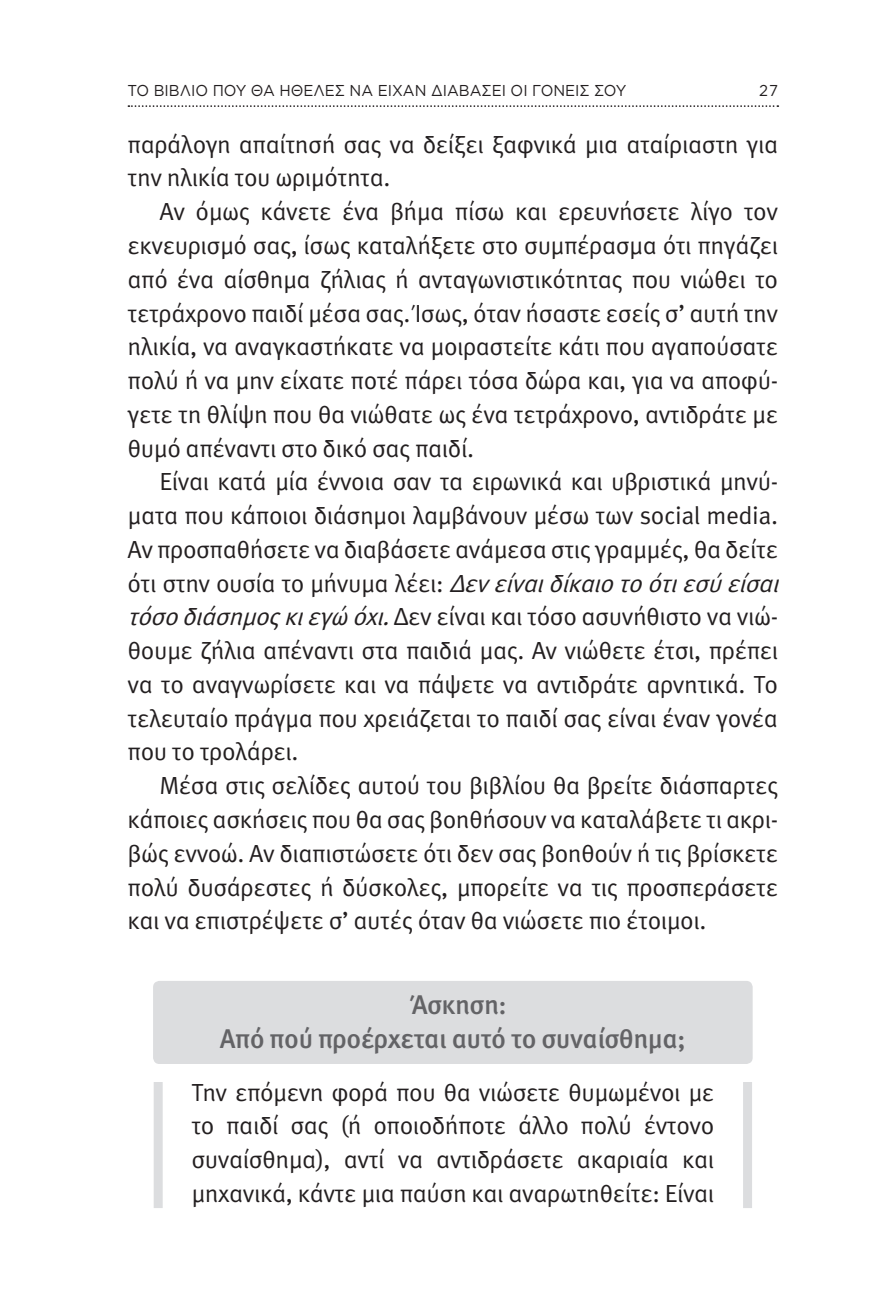
<style>
.page{position:relative;width:893px;height:1308px;background:#fff}
.page>*{position:absolute;margin:0;border:0;box-sizing:border-box;transform-origin:0 0}
.t1{font:500 27px/33.8px "Meta Pro";letter-spacing:-.02em;color:#636366;text-align:center}
.t2{font:24.75px/33.8px "Meta Pro";letter-spacing:-.02em;color:#231f20;text-align:justify}
.t3{font:15.75px "Gotham Greek";color:#231f20;scale:.95 1}
.s1{font-style:italic}
</style>
<div class="page">
<svg style="left:128px;top:105px;width:650px;height:2px"></svg>
<div style="left:153px;top:981px;width:600px;height:83px;background:#dcdddf;border-radius:6px"></div>
<div style="left:154px;top:1082px;width:9px;height:126px;background:#dcdddf"></div>
<div style="left:743px;top:1082px;width:9px;height:126px;background:#dcdddf"></div>
<p class="t3" style="left:128px;top:81px;width:527px">ΤΟ ΒΙΒΛΙΟ ΠΟΥ ΘΑ ΗΘΕΛΕΣ ΝΑ ΕΙΧΑΝ ΔΙΑΒΑΣΕΙ ΟΙ ΓΟΝΕΙΣ ΣΟΥ</p>
<p class="t3" style="left:759px;top:81px;width:21px">27</p>
<p class="t2" style="left:128px;top:128px;width:652px">παράλογη απαίτησή σας να δείξει ξαφνικά μια αταίριαστη για την ηλικία του ωριμότητα.</p>
<p class="t2" style="left:128px;top:195px;width:652px;text-indent:32px">Αν όμως κάνετε ένα βήμα πίσω και ερευνήσετε λίγο τον εκνευρισμό σας, ίσως καταλήξετε στο συμπέρασμα ότι πηγάζει από ένα αίσθημα ζήλιας ή ανταγωνιστικότητας που νιώθει το τετράχρονο παιδί μέσα σας. Ίσως, όταν ήσαστε εσείς σ’ αυτή την ηλικία, να αναγκαστήκατε να μοιραστείτε κάτι που αγαπούσατε πολύ ή να μην είχατε ποτέ πάρει τόσα δώρα και, για να αποφύ&shy;γετε τη θλίψη που θα νιώθατε ως ένα τετράχρονο, αντιδράτε με θυμό απέναντι στο δικό σας παιδί.</p>
<p class="t2" style="left:128px;top:466px;width:661px;text-align:left;text-indent:32px">Είναι κατά μία έννοια σαν τα ειρωνικά και υβριστικά μηνύ&shy;ματα που κάποιοι διάσημοι λαμβάνουν μέσω των social media.<br>Αν προσπαθήσετε να διαβάσετε ανάμεσα στις γραμμές, θα δείτε ό τ ι σ τ η ν ο υ σ ί α τ ο μ ή ν υ μ α λ έ ε ι : <span class="s1">Δενείναιδίκαιοτοότιεσύείσαι τόσοδιάσημοςκιεγώόχι.</span>Δεν είναι και τόσο ασυνήθιστο να νιώ&shy;θουμε ζήλια απέναντι στα παιδιά μας. Αν νιώθετε έτσι, πρέπει να το αναγνωρίσετε και να πάψετε να αντιδράτε αρνητικά. Το τελευταίο πράγμα που χρειάζεται το παιδί σας είναι έναν γονέα που το τρολάρει.</p>
<p class="t2" style="left:128px;top:769px;width:652px;text-indent:32px">Μέσα στις σελίδες αυτού του βιβλίου θα βρείτε διάσπαρτες κάποιες ασκήσεις που θα σας βοηθήσουν να καταλάβετε τι ακρι&shy;βώς εννοώ. Αν διαπιστώσετε ότι δεν σας βοηθούν ή τις βρίσκετε πολύ δυσάρεστες ή δύσκολες, μπορείτε να τις προσπεράσετε και να επιστρέψετε σ’ αυτές όταν θα νιώσετε πιο έτοιμοι.</p>
<p class="t1" style="left:220px;top:988px;width:468px">Άσκηση:<br>Από πού προέρχεται αυτό το συναίσθημα;</p>
<p class="t2" style="left:191px;top:1076px;width:525px">Την επόμενη φορά που θα νιώσετε θυμωμένοι με το παιδί σας (ή οποιοδήποτε άλλο πολύ έντονο συναίσθημα), αντί να αντιδράσετε ακαριαία και μηχανικά, κάντε μια παύση και αναρωτηθείτε: Είναι</p>
</div>
